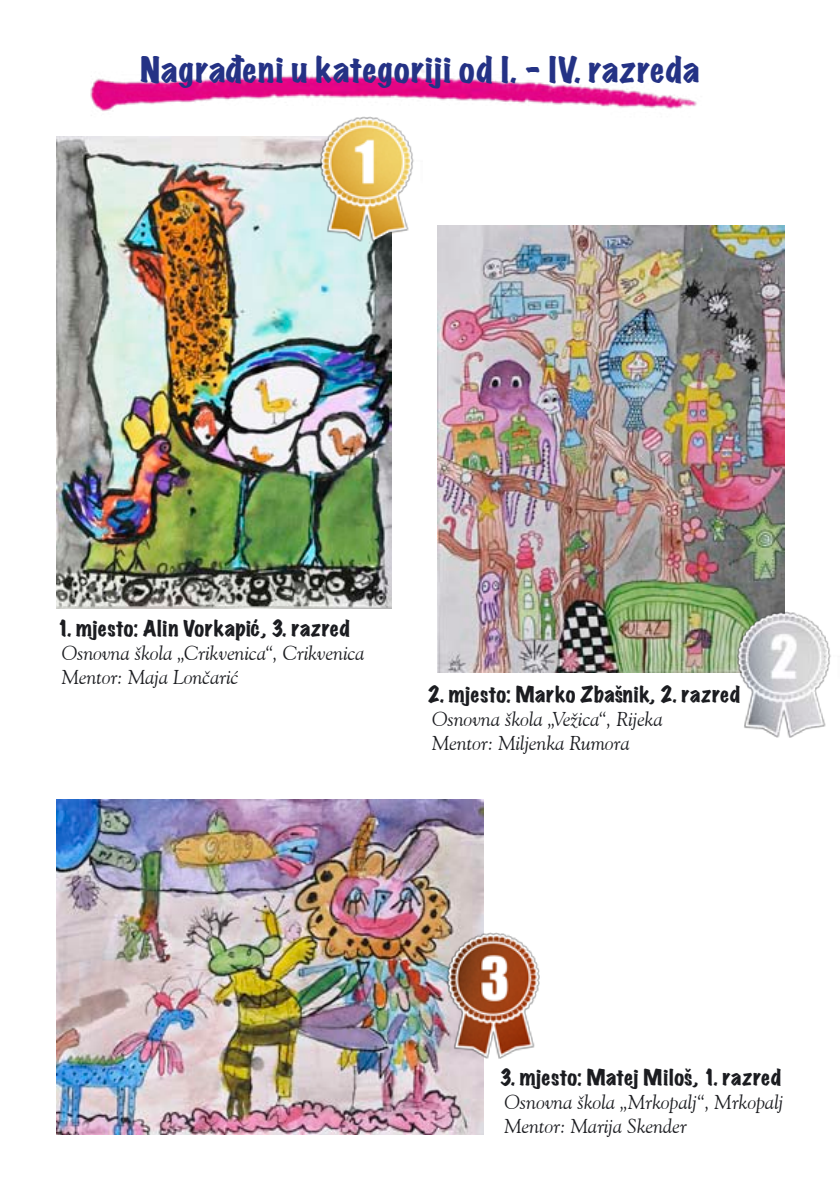
<style>
.page{position:relative;width:840px;height:1191px;background:#fff}
.page>*{position:absolute;margin:0;border:0;box-sizing:border-box;transform-origin:0 0}
.t1{font:expanded 32px "Marker Felt";letter-spacing:.035em;color:#243285}
.t2{font:italic 20px/24px "Goudy Old Style BT";color:#1b1c20}
.t3{font:expanded 20px "Marker Felt";letter-spacing:.03em;color:#1b1c20}
</style>
<div class="page">
<img style="left:57px;top:136px;width:334px;height:472px">
<img style="left:437px;top:225px;width:346px;height:447px">
<img style="left:57px;top:799px;width:426px;height:335px">
<img style="left:437px;top:933px;width:103px;height:125px">
<img style="left:726px;top:612px;width:105px;height:125px">
<img style="left:310px;top:147px;width:104px;height:95px">
<img style="left:79px;top:69px;width:618px;height:78px">
<h1 class="t1" style="left:140px;top:46px;width:560px">Nagrađeni u kategoriji od I. – IV. razreda</h1>
<p class="t3" style="left:57px;top:613px;width:295px">1. mjesto: Alin Vorkapić, 3. razred</p>
<p class="t2" style="left:62px;top:640px;width:304px">Osnovna škola „Crikvenica“, Crikvenica<br>Mentor: Maja Lončarić</p>
<p class="t3" style="left:427px;top:680px;width:314px">2. mjesto: Marko Zbašnik, 2. razred</p>
<p class="t2" style="left:432px;top:707px;width:232px">Osnovna škola „Vežica“, Rijeka<br>Mentor: Miljenka Rumora</p>
<p class="t3" style="left:499px;top:1062px;width:283px">3. mjesto: Matej Miloš, 1. razred</p>
<p class="t2" style="left:504px;top:1089px;width:280px">Osnovna škola „Mrkopalj“, Mrkopalj<br>Mentor: Marija Skender</p>
</div>
